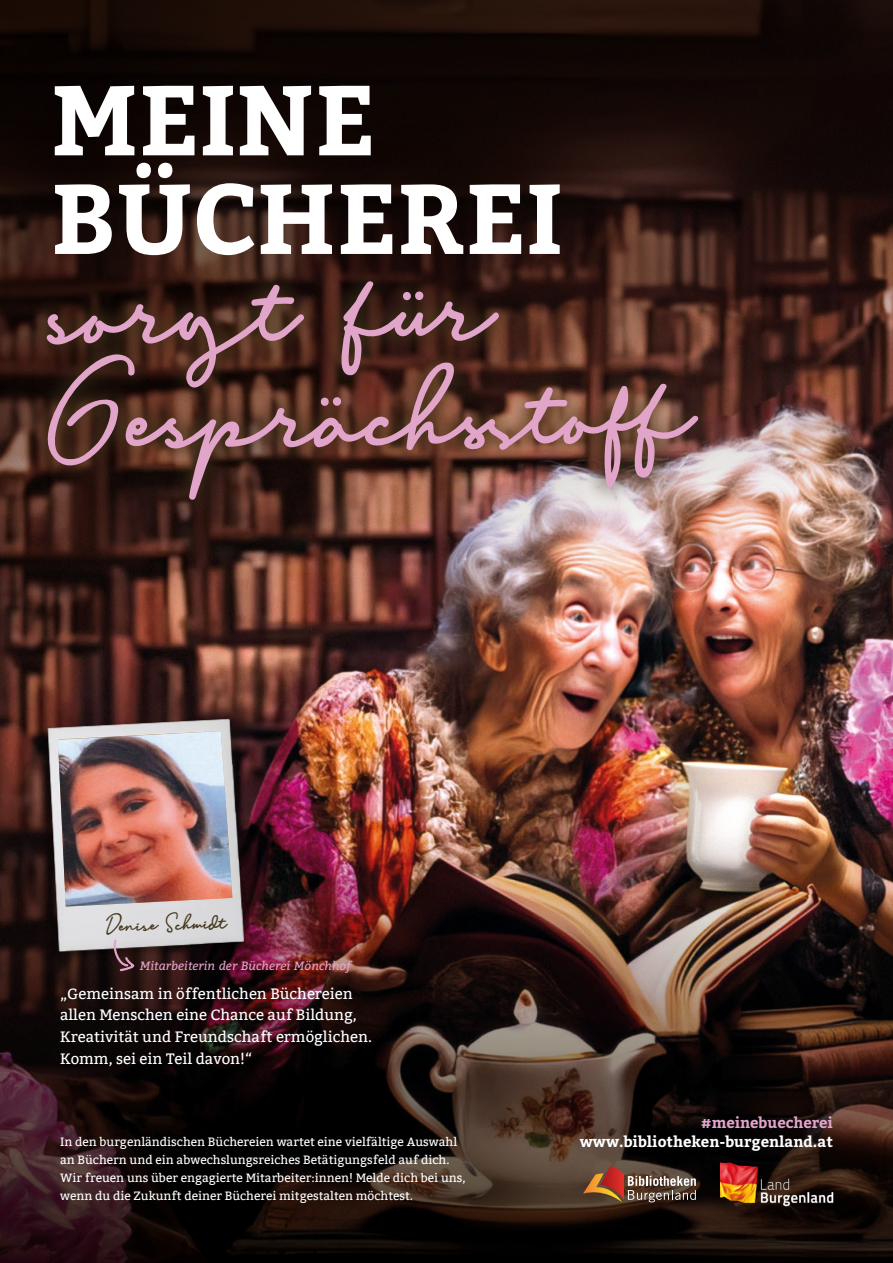
<style>
.page{position:relative;width:893px;height:1263px;background:#fff}
.page>*{position:absolute;margin:0;border:0;box-sizing:border-box;transform-origin:0 0}
.t1{font:170.7px "Balig Script";color:#e2a5ca}
.t2{font:700 98.55px/98.6px "Bitter";color:#fff}
.t3{font:31.5px "Balig Script";color:#45371d}
.t4{font:15px/21.8px "Bitter";color:#fff}
.t5{font:700 15px "Bitter";color:#fff}
.t6{font:700 15px "Bitter";color:#e2a5ca}
.t7{font:12px/18px "Bitter";color:#fff}
.t8{font:italic 12px "Bitter";color:#e2a5ca}
</style>
<div class="page">
<img style="left:0;top:814px;width:893px;height:449px">
<img style="left:0;top:0;width:893px;height:814px">
<svg style="left:24px;top:257px;width:696px;height:265px;background:#503227"></svg>
<div style="left:36px;top:716px;width:210px;height:247px;background:#000;opacity:.4"></div>
<img style="left:43px;top:715px;width:206px;height:242px">
<img style="left:58px;top:731px;width:174px;height:176px">
<svg style="left:112px;top:938px;width:23px;height:34px"></svg>
<svg style="left:583px;top:1166px;width:113px;height:36px;background:#7c5845"></svg>
<img style="left:720px;top:1161px;width:115px;height:45px">
<h2 class="t2" style="left:51px;top:72px;width:513px">MEINE<br>BÜCHEREI</h2>
<h1 class="t1" style="left:42px;top:224px;width:446px;rotate:-1deg">sorgt für</h1>
<h1 class="t1" style="left:43px;top:331px;width:618px;rotate:-1deg">Gesprächsstoff</h1>
<h3 class="t3" style="left:106px;top:908px;width:122px;rotate:-1deg">Denise Schmidt</h3>
<p class="t8" style="left:140px;top:957px;width:212px">Mitarbeiterin der Bücherei Mönchhof</p>
<p class="t4" style="left:60px;top:983px;width:313px">„Gemeinsam in öffentlichen Büchereien allen Menschen eine Chance auf Bildung, Kreativität und Freundschaft ermöglichen.<br>Komm, sei ein Teil davon!“</p>
<p class="t7" style="left:60px;top:1133px;width:407px">In den burgenländischen Büchereien wartet eine vielfältige Auswahl an Büchern und ein abwechslungsreiches Betätigungsfeld auf dich.<br>Wir freuen uns über engagierte Mitarbeiter:innen! Melde dich bei uns, wenn du die Zukunft deiner Bücherei mitgestalten möchtest.</p>
<p class="t6" style="left:701px;top:1113px;width:134px">#meinebuecherei</p>
<p class="t5" style="left:580px;top:1133px;width:255px">www.bibliotheken-burgenland.at</p>
</div>
